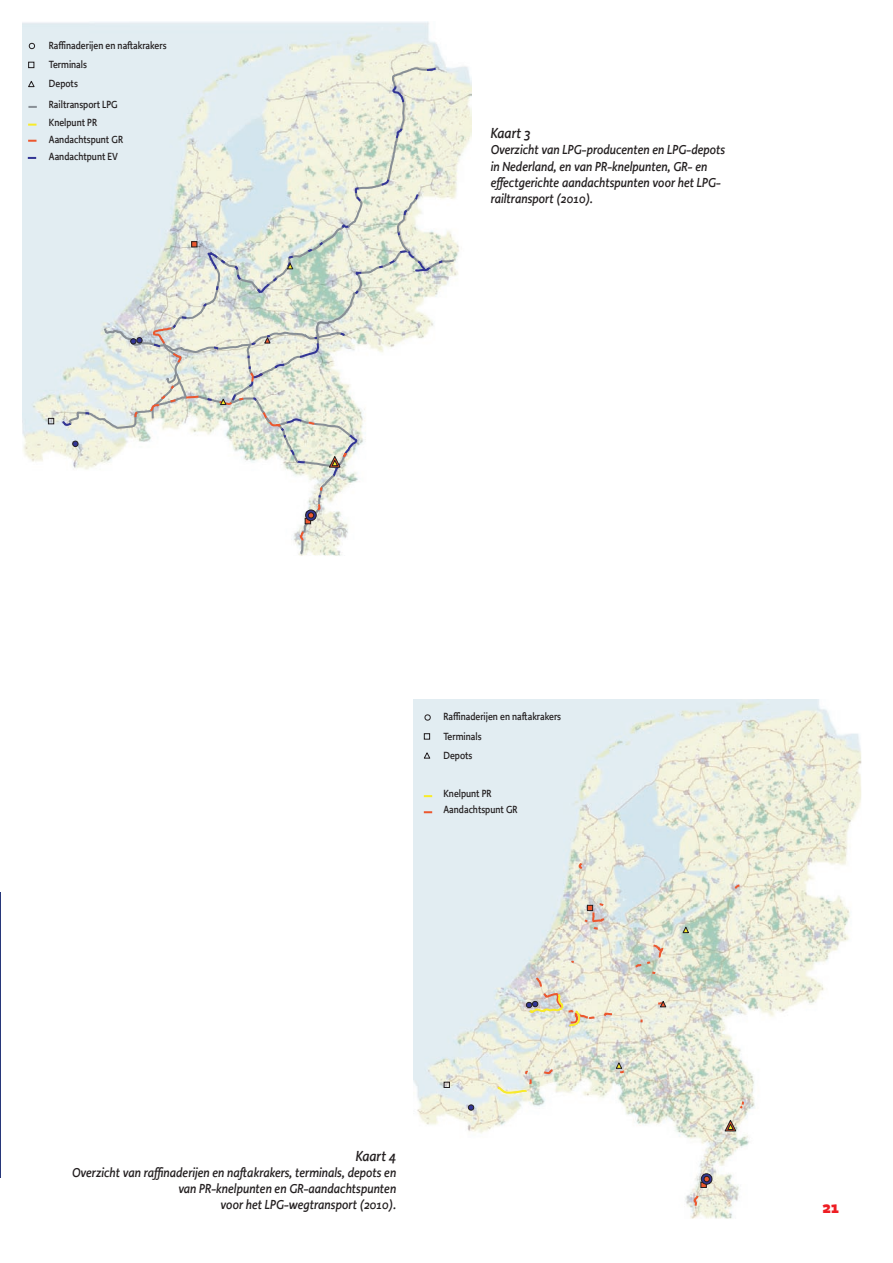
<style>
.page{position:relative;width:893px;height:1263px;background:#fff}
.page>*{position:absolute;margin:0;border:0;box-sizing:border-box;transform-origin:0 0}
.t1{font:700 18px "Productus";color:#ee1d23}
.t2{font:italic 500 15px "Productus";color:#231f20}
.t3{font:italic 500 13.5px/16.2px "Productus";color:#231f20}
.t4{font:500 10.8px/19.6px "Productus";color:#231f20}
</style>
<div class="page">
<hr style="left:0;top:893px;width:1px;height:285px;background:#27377a">
<img style="left:22px;top:22px;width:449px;height:440px">
<svg style="left:48px;top:418px;width:6px;height:6px"></svg>
<svg style="left:28px;top:62px;width:6px;height:6px"></svg>
<svg style="left:28px;top:124px;width:9px;height:2px"></svg>
<svg style="left:28px;top:140px;width:9px;height:2px"></svg>
<svg style="left:28px;top:157px;width:8px;height:2px"></svg>
<svg style="left:28px;top:106px;width:9px;height:2px"></svg>
<svg style="left:29px;top:43px;width:6px;height:6px"></svg>
<svg style="left:28px;top:80px;width:7px;height:7px"></svg>
<svg style="left:60px;top:66px;width:396px;height:490px"></svg>
<img style="left:413px;top:699px;width:448px;height:520px">
<svg style="left:524px;top:861px;width:217px;height:347px"></svg>
<svg style="left:444px;top:1082px;width:6px;height:6px"></svg>
<svg style="left:587px;top:905px;width:6px;height:6px"></svg>
<div style="left:700px;top:1182px;width:7px;height:6px;border:1px solid #231f21"></div>
<div style="left:701px;top:1173px;width:11px;height:11px;border:1px solid #231f21;border-radius:50%"></div>
<svg style="left:701px;top:1176px;width:9px;height:11px"></svg>
<svg style="left:724px;top:1119px;width:13px;height:12px"></svg>
<svg style="left:468px;top:1104px;width:6px;height:6px"></svg>
<svg style="left:424px;top:733px;width:6px;height:6px"></svg>
<svg style="left:424px;top:795px;width:8px;height:2px"></svg>
<svg style="left:424px;top:811px;width:8px;height:2px"></svg>
<svg style="left:425px;top:714px;width:6px;height:6px"></svg>
<svg style="left:423px;top:752px;width:8px;height:7px"></svg>
<svg style="left:496px;top:917px;width:249px;height:193px;background:#e2e5d7"></svg>
<p class="t4" style="left:49px;top:35px;width:119px">Raffinaderijen en naftakrakers<br>Terminals<br>Depots<br>Railtransport LPG</p>
<p class="t4" style="left:49px;top:114px;width:76px;line-height:17px">Knelpunt PR<br>Aandachtspunt GR<br>Aandachtpunt EV</p>
<p class="t2" style="left:491px;top:124px;width:42px">Kaart 3</p>
<p class="t3" style="left:491px;top:142px;width:236px">Overzicht van LPG-producenten en LPG-depots in Nederland, en van PR-knelpunten, GR- en effectgerichte aandachtspunten voor het LPG&shy;railtransport (2010).</p>
<p class="t4" style="left:443px;top:707px;width:119px;line-height:19.2px">Raffinaderijen en naftakrakers<br>Terminals<br>Depots</p>
<p class="t4" style="left:443px;top:785px;width:76px;line-height:16px">Knelpunt PR<br>Aandachtspunt GR</p>
<p class="t2" style="left:356px;top:1147px;width:42px">Kaart 4</p>
<p class="t3" style="left:72px;top:1164px;width:326px;text-align:right">Overzicht van raffinaderijen en naftakrakers, terminals, depots en van PR-knelpunten en GR-aandachtspunten<br>voor het LPG-wegtransport (2010).</p>
<h1 class="t1" style="left:823px;top:1195px;width:18px">21</h1>
</div>
